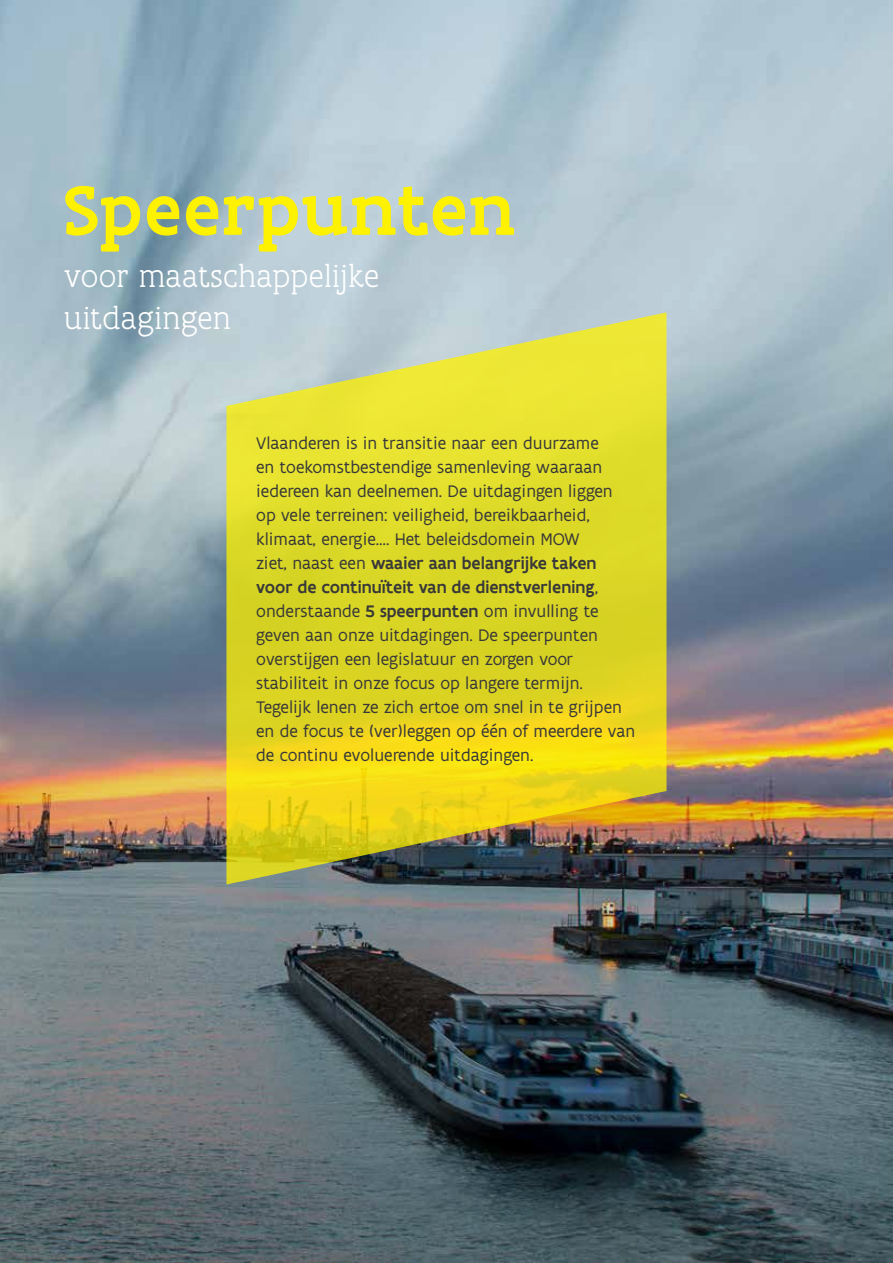
<style>
.page{position:relative;width:893px;height:1263px;background:#fff}
.page>*{position:absolute;margin:0;border:0;box-sizing:border-box;transform-origin:0 0}
.t1{font:500 75px "Flanders Art Serif";letter-spacing:.015em;color:#fff200}
.t2{font:300 33px/42px "Flanders Art Serif";letter-spacing:-.005em;color:#fff}
.t3{font:18px/24px "Flanders Art Sans";color:#383839}
.s1{font-weight:500}
</style>
<div class="page">
<img style="left:0;top:0;width:893px;height:670px">
<img style="left:0;top:670px;width:893px;height:593px">
<svg style="left:226px;top:312px;width:440px;height:572px;background:#d5cd36"></svg>
<h1 class="t1" style="left:64px;top:162px;width:453px">Speerpunten</h1>
<h2 class="t2" style="left:64px;top:256px;width:317px">voor maatschappelijke uitdagingen</h2>
<p class="t3" style="left:256px;top:432px;width:380px">Vlaanderen is in transitie naar een duurzame<br>en toekomstbestendige samenleving waaraan iedereen kan deelnemen. De uitdagingen liggen op vele terreinen: veiligheid, bereikbaarheid, klimaat, energie…. Het beleidsdomein MOW<br>ziet, naast een <span class="s1">waaier aan belangrijke taken voor de continuïteit van de dienstverlening</span>, onderstaande <span class="s1">5 speerpunten</span> om invulling te geven aan onze uitdagingen. De speerpunten overstijgen een legislatuur en zorgen voor stabiliteit in onze focus op langere termijn.<br>Tegelijk lenen ze zich ertoe om snel in te grijpen en de focus te (ver)leggen op één of meerdere van de continu evoluerende uitdagingen.</p>
</div>
